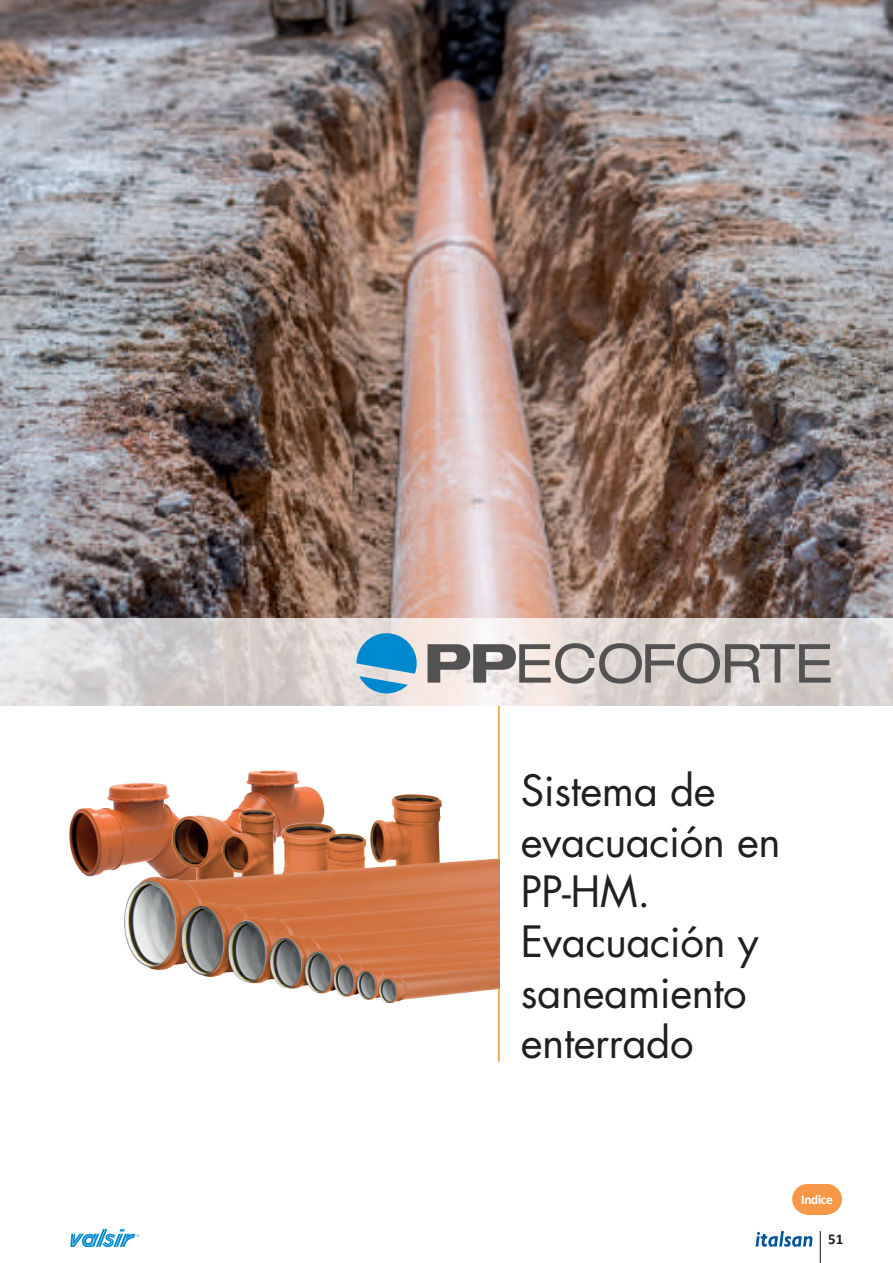
<style>
.page{position:relative;width:893px;height:1263px;background:#fff}
.page>*{position:absolute;margin:0;border:0;box-sizing:border-box;transform-origin:0 0}
.t1{font:42px/50.4px "Futura";letter-spacing:-.01em;color:#231f20}
.t2{font:700 15px "Calibri";color:#231f20}
.t3{font:700 13.5px "Calibri";letter-spacing:-.03em;color:#fff}
</style>
<div class="page">
<hr style="left:820px;top:1231px;width:1px;height:32px;background:#001322">
<svg style="left:756px;top:1231px;width:56px;height:16px"></svg>
<svg style="left:70px;top:1229px;width:69px;height:18px"></svg>
<hr style="left:498px;top:306px;width:2px;height:755px;background:#f7931d">
<img style="left:69px;top:790px;width:40px;height:87px">
<img style="left:109px;top:758px;width:391px;height:265px">
<img style="left:0;top:0;width:893px;height:619px">
<svg style="left:0;top:619px;width:893px;height:87px;background:#dcd7d5"></svg>
<svg style="left:428px;top:643px;width:403px;height:41px;background:#a8a4a2"></svg>
<svg style="left:356px;top:633px;width:61px;height:60px;background:#5facd4"></svg>
<div style="left:812px;top:1184px;width:30px;height:30px;background:#f79848;border-radius:50%"></div>
<div style="left:792px;top:1184px;width:31px;height:30px;background:#f79848;border-radius:50%"></div>
<div style="left:806px;top:1184px;width:22px;height:30px;background:#f79848"></div>
<p class="t1" style="left:521px;top:765px;width:261px">Sistema de evacuación en<br>PP-HM.<br>Evacuación y saneamiento enterrado</p>
<p class="t3" style="left:801px;top:1190px;width:33px">Indice</p>
<p class="t2" style="left:828px;top:1229px;width:17px">51</p>
</div>
